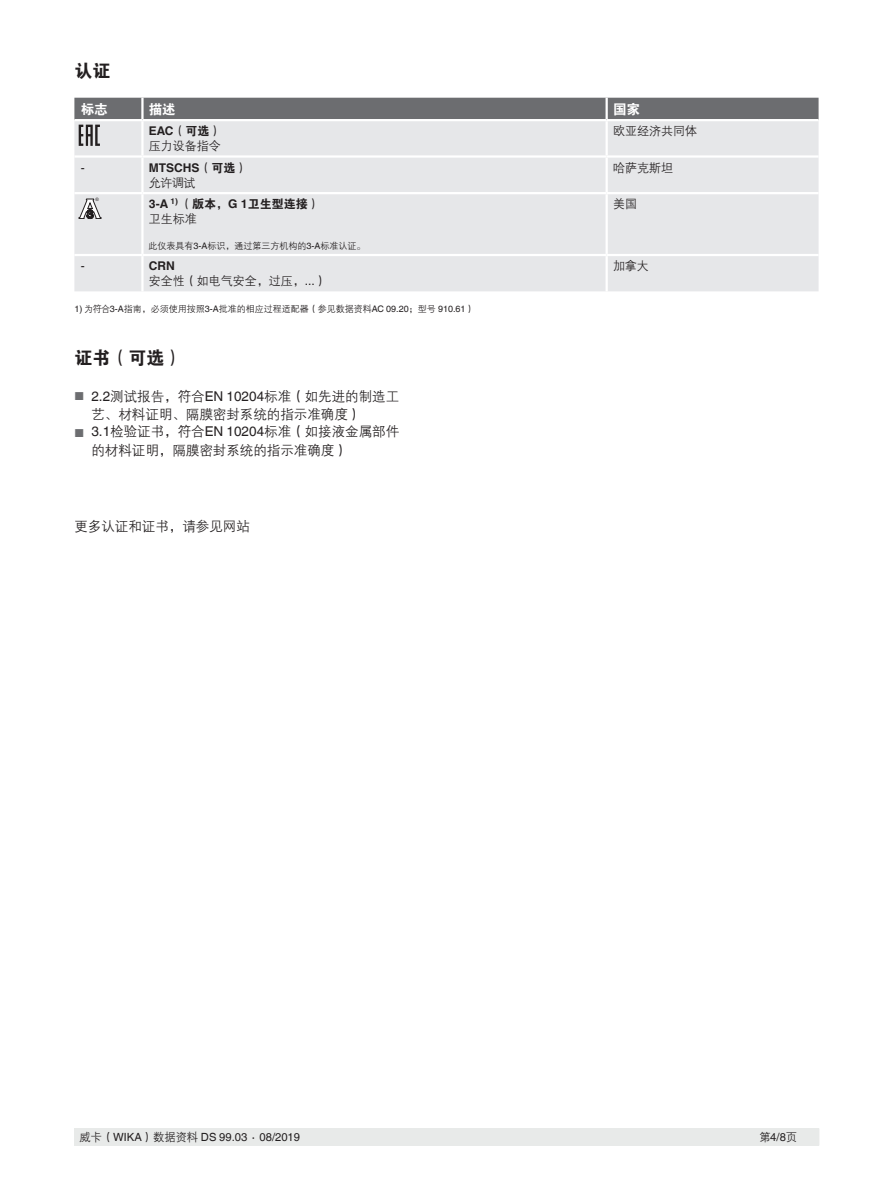
<style>
.page{position:relative;width:893px;height:1188px;background:#fff}
.page>*{position:absolute;margin:0;border:0;box-sizing:border-box;transform-origin:0 0}
.t1{font:18px "FZDHTJW GB1 0";color:#231f20}
.t2{font:13.5px/17.5px "FZZDXJW GB1 0";color:#231f20}
.t3{font:13.5px "FZDHTJW GB1 0";color:#fff}
.t4{font:12px "FZZDXJW GB1 0";color:#231f20}
.t5{font:12px "FZDHTJW GB1 0";color:#231f20}
.t6{font:700 12px "Helvetica World";color:#231f20}
.t7{font:12px "Helvetica World";color:#231f20}
.t8{font:11.55px "Helvetica World";color:#6c6d70}
.t9{font:11.25px "Helvetica World";color:#231f20}
.t10{font:9px "FZZDXJW GB1 0";color:#231f20}
.t11{font:4.65px "Arial";color:#231f20}
.s1{font-family:"Helvetica World";font-weight:700}
.s2{font-family:"FZDHTJW GB1 0";font-weight:400}
.s3{font-family:"Helvetica World"}
.s4{font-family:"Helvetica World";font-size:11.55px;color:#6c6d70}
.s5{font-family:"FZZDXJW GB1 0"}
</style>
<div class="page">
<div style="left:75px;top:1128px;width:744px;height:17px;background:#e8eae9"></div>
<div style="left:74px;top:146px;width:745px;height:145px;background:#e6e7e9"></div>
<hr style="left:142px;top:155px;width:465px;height:3px;background:#fff">
<hr style="left:605px;top:158px;width:3px;height:34px;background:#fff">
<hr style="left:74px;top:192px;width:68px;height:2px;background:#fff">
<hr style="left:142px;top:192px;width:465px;height:2px;background:#fff">
<hr style="left:607px;top:192px;width:212px;height:2px;background:#fff">
<hr style="left:142px;top:254px;width:465px;height:2px;background:#fff">
<hr style="left:74px;top:254px;width:68px;height:2px;background:#fff">
<hr style="left:607px;top:254px;width:212px;height:2px;background:#fff">
<hr style="left:74px;top:155px;width:68px;height:3px;background:#fff">
<hr style="left:607px;top:155px;width:212px;height:3px;background:#fff">
<hr style="left:605px;top:121px;width:3px;height:34px;background:#fff">
<hr style="left:605px;top:194px;width:3px;height:60px;background:#fff">
<hr style="left:605px;top:256px;width:3px;height:35px;background:#fff">
<hr style="left:141px;top:121px;width:3px;height:34px;background:#fff">
<hr style="left:141px;top:158px;width:3px;height:34px;background:#fff">
<hr style="left:141px;top:194px;width:3px;height:60px;background:#fff">
<hr style="left:141px;top:256px;width:3px;height:35px;background:#fff">
<svg style="left:74px;top:98px;width:745px;height:48px;background:#b1b2b4"></svg>
<svg style="left:79px;top:199px;width:22px;height:20px"></svg>
<h1 class="t1" style="left:74px;top:61px;width:37px">认证</h1>
<p class="t3" style="left:81px;top:102px;width:28px">标志</p>
<p class="t3" style="left:149px;top:102px;width:28px">描述</p>
<p class="t3" style="left:613px;top:102px;width:28px">国家</p>
<p class="t5" style="left:149px;top:124px;width:74px"><span class="s1">EAC</span>（可选）</p>
<p class="t4" style="left:149px;top:140px;width:73px">压力设备指令</p>
<p class="t4" style="left:613px;top:125px;width:85px">欧亚经济共同体</p>
<p class="t7" style="left:81px;top:160px;width:5px">-</p>
<p class="t6" style="left:149px;top:160px;width:100px">MTSCHS<span class="s2">（可选）</span></p>
<p class="t4" style="left:149px;top:176px;width:48px">允许调试</p>
<p class="t11" style="left:96px;top:197px;width:5px">®</p>
<p class="t5" style="left:149px;top:197px;width:172px"><span class="s1">3-A</span> <sup>1)</sup> （版本，<span class="s1">G 1</span>卫生型连接）</p>
<p class="t4" style="left:149px;top:213px;width:49px">卫生标准</p>
<p class="t10" style="left:148px;top:241px;width:219px">此仪表具有<span class="s3">3-A</span>标识，通过第三方机构的<span class="s3">3-A</span>标准认证。</p>
<p class="t7" style="left:81px;top:259px;width:5px">-</p>
<p class="t6" style="left:149px;top:259px;width:27px">CRN</p>
<p class="t4" style="left:149px;top:274px;width:179px">安全性（如电气安全，过压，<span class="s3">...</span>）</p>
<p class="t10" style="left:74px;top:304px;width:402px"><span class="s3">1)</span> 为符合<span class="s3">3-A</span>指南，必须使用按照<span class="s3">3-A</span>批准的相应过程适配器（参见数据资料<span class="s3">AC 09.20</span>；型号 <span class="s3">910.61</span>）</p>
<h1 class="t1" style="left:74px;top:348px;width:110px">证书（可选）</h1>
<p class="t2" style="left:91px;top:388px;width:309px;text-indent:-17px"><span class="s4">■</span> <span class="s3">2.2</span>测试报告，符合<span class="s3">EN 10204</span>标准（如先进的制造工艺、材料证明、隔膜密封系统的指示准确度）<br><span class="s3">3.1</span>检验证书，符合<span class="s3">EN 10204</span>标准（如接液金属部件</p>
<p class="t2" style="left:91px;top:442px;width:258px">的材料证明，隔膜密封系统的指示准确度）</p>
<p class="t8" style="left:75px;top:426px;width:11px">■</p>
<p class="t2" style="left:74px;top:519px;width:177px">更多认证和证书，请参见网站</p>
<p class="t4" style="left:613px;top:161px;width:61px">哈萨克斯坦</p>
<p class="t4" style="left:613px;top:198px;width:25px">美国</p>
<p class="t4" style="left:613px;top:259px;width:37px">加拿大</p>
<p class="t9" style="left:80px;top:1131px;width:222px"><span class="s5">威卡（</span>WIKA<span class="s5">）数据资料</span> DS 99.03 ∙ 08/2019</p>
<p class="t9" style="left:759px;top:1131px;width:39px"><span class="s5">第</span>4/8<span class="s5">页</span></p>
</div>
